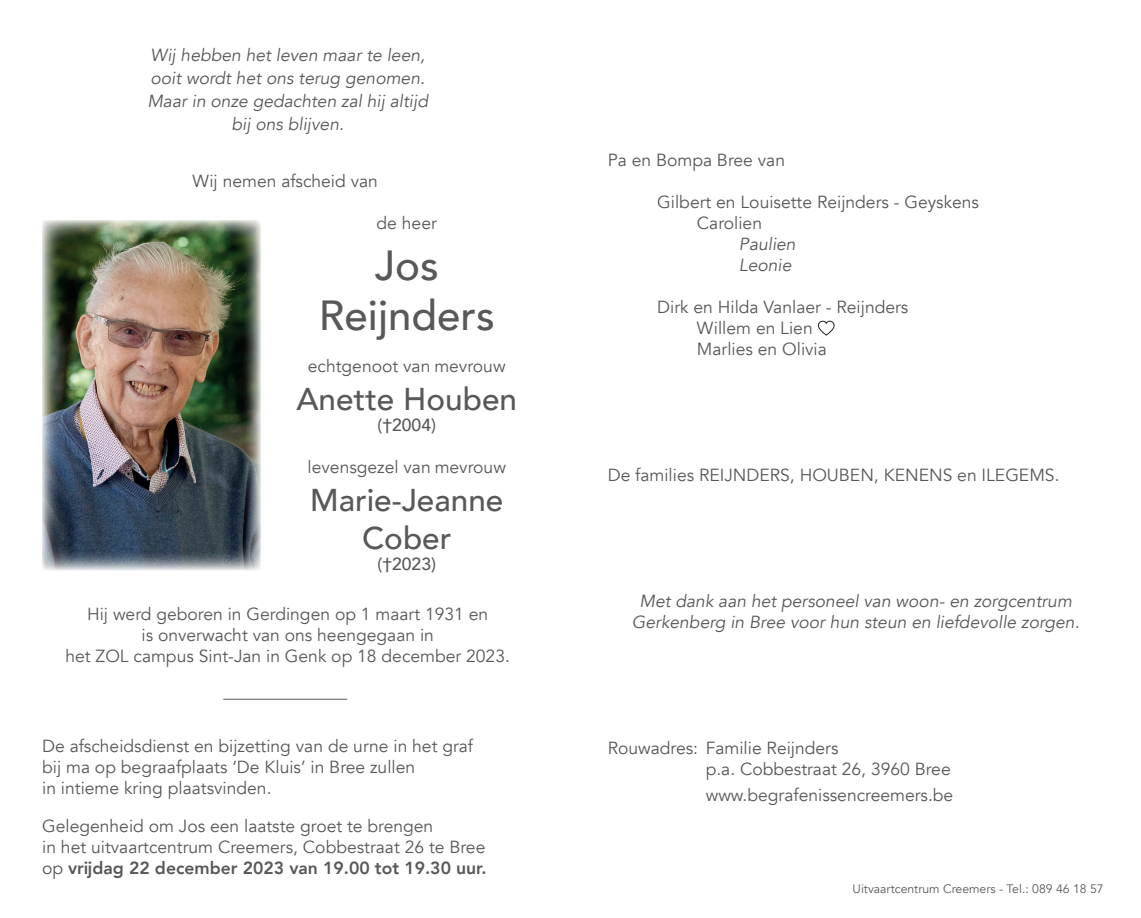
<style>
.page{position:relative;width:1141px;height:918px;background:#fff}
.page>*{position:absolute;margin:0;border:0;box-sizing:border-box;transform-origin:0 0}
.t1{font:500 42px/50.4px "Avenir";color:#57585a;text-align:center}
.t2{font:500 31.5px/37.8px "Avenir";color:#57585a;text-align:center}
.t3{font:17.5px/21px "Avenir";color:#57585a}
.t4{font:italic 17.5px/22.8px "Avenir";color:#57585a;text-align:center}
.t5{font:500 17.5px "Avenir";color:#57585a}
.t6{font:12.25px "Avenir";color:#57585a}
.s1{font-weight:800}
.s2{font-family:"Love Romance";color:#231f20}
</style>
<div class="page">
<hr style="left:223px;top:699px;width:124px;height:1px;background:#57585a">
<img style="left:42px;top:220px;width:219px;height:350px">
<p class="t4" style="left:147px;top:44px;width:282px">Wij hebben het leven maar te leen, ooit wordt het ons terug genomen.<br>Maar in onze gedachten zal hij altijd bij ons blijven.</p>
<p class="t3" style="left:192px;top:171px;width:187px">Wij nemen afscheid van</p>
<p class="t3" style="left:377px;top:213px;width:62px">de heer</p>
<h1 class="t1" style="left:319px;top:238px;width:177px">Jos<br>Reijnders</h1>
<p class="t3" style="left:308px;top:356px;width:199px">echtgenoot van mevrouw</p>
<h2 class="t2" style="left:296px;top:378px;width:222px">Anette Houben</h2>
<p class="t5" style="left:378px;top:410px;width:60px">(†2004)</p>
<p class="t3" style="left:308px;top:457px;width:200px">levensgezel van mevrouw</p>
<h2 class="t2" style="left:310px;top:479px;width:195px">Marie-Jeanne<br>Cober</h2>
<p class="t5" style="left:378px;top:548px;width:60px">(†2023)</p>
<p class="t3" style="left:65px;top:604px;width:446px;text-align:center">Hij werd geboren in Gerdingen op 1 maart 1931 en<br>is onverwacht van ons heengegaan in<br>het ZOL campus Sint-Jan in Genk op 18 december 2023.</p>
<p class="t3" style="left:42px;top:736px;width:432px">De afscheidsdienst en bijzetting van de urne in het graf bij ma op begraafplaats ‘De Kluis’ in Bree zullen<br>in intieme kring plaatsvinden.</p>
<p class="t3" style="left:42px;top:816px;width:446px">Gelegenheid om Jos een laatste groet te brengen<br>in het uitvaartcentrum Creemers, Cobbestraat 26 te Bree op <span class="s1">vrijdag 22 december 2023 van 19.00 tot 19.30 uur.</span></p>
<p class="t3" style="left:608px;top:150px;width:179px">Pa en Bompa Bree van</p>
<p class="t3" style="left:697px;top:192px;width:284px;text-indent:-40px">Gilbert en Louisette Reijnders - Geyskens<br>Carolien</p>
<p class="t4" style="left:739px;top:234px;width:58px;line-height:21px;text-align:left">Paulien<br>Leonie</p>
<p class="t3" style="left:697px;top:297px;width:213px;text-indent:-40px">Dirk en Hilda Vanlaer - Reijnders<br>Willem en Lien <span class="s2">B<br></span>Marlies en Olivia</p>
<p class="t3" style="left:608px;top:465px;width:453px">De families REIJNDERS, HOUBEN, KENENS en ILEGEMS.</p>
<p class="t4" style="left:632px;top:591px;width:449px;line-height:21px">Met dank aan het personeel van woon- en zorgcentrum<br>Gerkenberg in Bree voor hun steun en liefdevolle zorgen.</p>
<p class="t3" style="left:706px;top:738px;width:247px;text-indent:-98px">Rouwadres: Familie Reijnders<br>p.a. Cobbestraat 26, 3960 Bree</p>
<p class="t3" style="left:706px;top:785px;width:249px">www.begrafenissencreemers.be</p>
<p class="t6" style="left:853px;top:881px;width:253px">Uitvaartcentrum Creemers - Tel.: 089 46 18 57</p>
</div>
